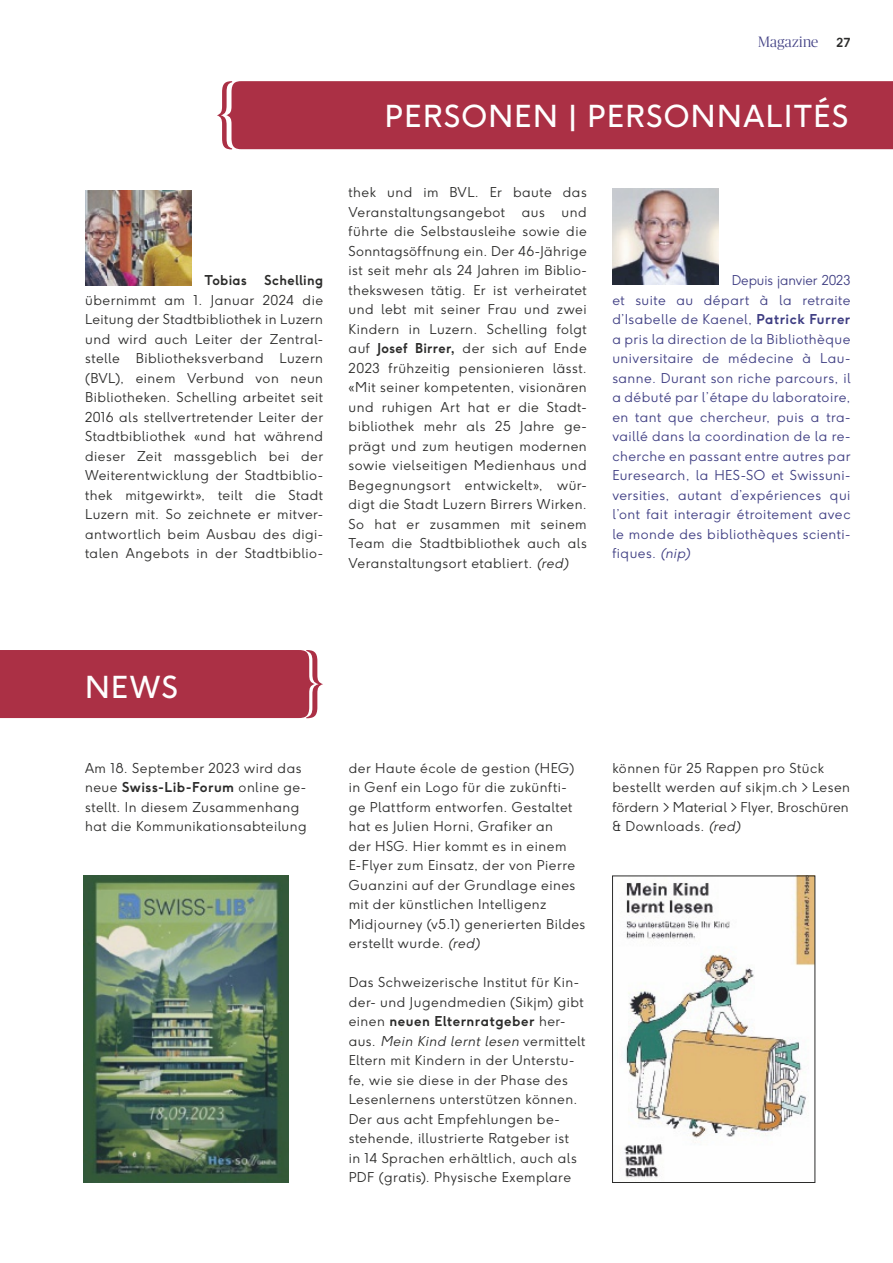
<style>
.page{position:relative;width:893px;height:1263px;background:#fff}
.page>*{position:absolute;margin:0;border:0;box-sizing:border-box;transform-origin:0 0}
.t1{font:30px "F37 Ginger";letter-spacing:.05em;color:#fefefe}
.t2{font:300 15px "Publico Banner";letter-spacing:.02em;color:#3f3e83}
.t3{font:300 13.5px/19.5px "F37 Ginger";letter-spacing:.035em;color:#2c2c2b}
.t4{font:300 13.5px/19.5px "F37 Ginger";letter-spacing:.035em;color:#3f3e83;text-align:justify}
.t5{font:700 13.5px "F37 Ginger";letter-spacing:.025em;color:#2c2c2b}
.s1{font-family:"F37 Ginger";font-weight:700;font-size:12.3px;color:#2c2c2b}
.s2{font-weight:700}
.s3{font-style:italic}
</style>
<div class="page">
<div style="left:0;top:650px;width:323px;height:68px;background:#ab3045"></div>
<img style="left:85px;top:190px;width:106px;height:95px">
<div style="left:232px;top:81px;width:661px;height:68px;background:#ab3045"></div>
<svg style="left:217px;top:81px;width:15px;height:68px"></svg>
<img style="left:624px;top:878px;width:189px;height:300px">
<div style="left:612px;top:876px;width:203px;height:307px;border:1px solid #2c2c2b"></div>
<img style="left:84px;top:876px;width:204px;height:306px">
<img style="left:612px;top:189px;width:107px;height:95px">
<p class="t2" style="left:758px;top:32px;width:94px">Magazine <span class="s1">27</span></p>
<p class="t5" style="left:205px;top:271px;width:44px">Tobias</p>
<p class="t5" style="left:265px;top:271px;width:60px">Schelling</p>
<p class="t3" style="left:85px;top:290px;width:239px;text-align:justify">übernimmt am 1. Januar 2024 die Leitung der Stadtbibliothek in Luzern und wird auch Leiter der Zentral&shy;stelle Bibliotheksverband Luzern (BVL), einem Verbund von neun Bibliotheken. Schelling arbeitet seit 2016 als stellvertretender Leiter der Stadtbibliothek «und hat während dieser Zeit massgeblich bei der Weiterentwicklung der Stadtbiblio&shy;thek mitgewirkt», teilt die Stadt Luzern mit. So zeichnete er mitver&shy;antwortlich beim Ausbau des digi&shy;talen Angebots in der Stadtbiblio-</p>
<h1 class="t1" style="left:385px;top:97px;width:465px">PERSONEN | PERSONNALITÉS</h1>
<p class="t3" style="left:349px;top:183px;width:240px">thek und im BVL. Er baute das Veranstaltungsangebot aus und führte die Selbstausleihe sowie die Sonntagsöffnung ein. Der 46-Jährige ist seit mehr als 24 Jahren im Biblio&shy;thekswesen tätig. Er ist verheiratet und lebt mit seiner Frau und zwei Kindern in Luzern. Schelling folgt auf <span class="s2">Josef Birrer,</span> der sich auf Ende 2023 frühzeitig pensionieren lässt. «Mit seiner kompetenten, visionären und ruhigen Art hat er die Stadt&shy;bibliothek mehr als 25 Jahre ge&shy;prägt und zum heutigen modernen sowie vielseitigen Medienhaus und Begegnungsort entwickelt», wür&shy;digt die Stadt Luzern Birrers Wirken.<br>So hat er zusammen mit seinem Team die Stadtbibliothek auch als Veranstaltungsort etabliert. <span class="s3">(red)</span></p>
<p class="t4" style="left:612px;top:270px;width:240px;text-indent:119px">Depuis janvier 2023 et suite au départ à la retraite d’Isabelle de Kaenel, <span class="s2">Patrick Furrer </span>a pris la direction de la Bibliothèque universitaire de médecine à Lau&shy;sanne. Durant son riche parcours, il a débuté par l’étape du laboratoire, en tant que chercheur, puis a tra&shy;vaillé dans la coordination de la re&shy;cherche en passant entre autres par Euresearch, la HES-SO et Swissuni&shy;versities, autant d’expériences qui l’ont fait interagir étroitement avec le monde des bibliothèques scienti&shy;fiques. <span class="s3">(nip)</span></p>
<h1 class="t1" style="left:85px;top:668px;width:94px">NEWS</h1>
<p class="t3" style="left:85px;top:758px;width:223px">Am 18. September 2023 wird das neue <span class="s2">Swiss-Lib-Forum</span> online ge&shy;stellt. In diesem Zusammenhang hat die Kommunikationsabteilung</p>
<p class="t3" style="left:349px;top:758px;width:238px">der Haute école de gestion (HEG) in Genf ein Logo für die zukünfti&shy;ge Plattform entworfen. Gestaltet hat es Julien Horni, Grafiker an<br>der HSG. Hier kommt es in einem<br>E-Flyer zum Einsatz, der von Pierre<br>Guanzini auf der Grundlage eines mit der künstlichen Intelligenz<br>Midjourney (v5.1) generierten Bildes erstellt wurde. <span class="s3">(red)</span></p>
<p class="t3" style="left:349px;top:972px;width:238px">Das Schweizerische Institut für Kin&shy;der- und Jugendmedien (Sikjm) gibt einen <span class="s2">neuen Elternratgeber</span> her&shy;aus. <span class="s3">Mein Kind lernt lesen</span> vermittelt Eltern mit Kindern in der Unterstu&shy;fe, wie sie diese in der Phase des Lesenlernens unterstützen können.<br>Der aus acht Empfehlungen be&shy;stehende, illustrierte Ratgeber ist<br>in 14 Sprachen erhältlich, auch als PDF (gratis). Physische Exemplare</p>
<p class="t3" style="left:612px;top:758px;width:239px">können für 25 Rappen pro Stück bestellt werden auf sikjm.ch &gt; Lesen fördern &gt; Material &gt; Flyer, Broschüren &amp; Downloads. <span class="s3">(red)</span></p>
</div>
